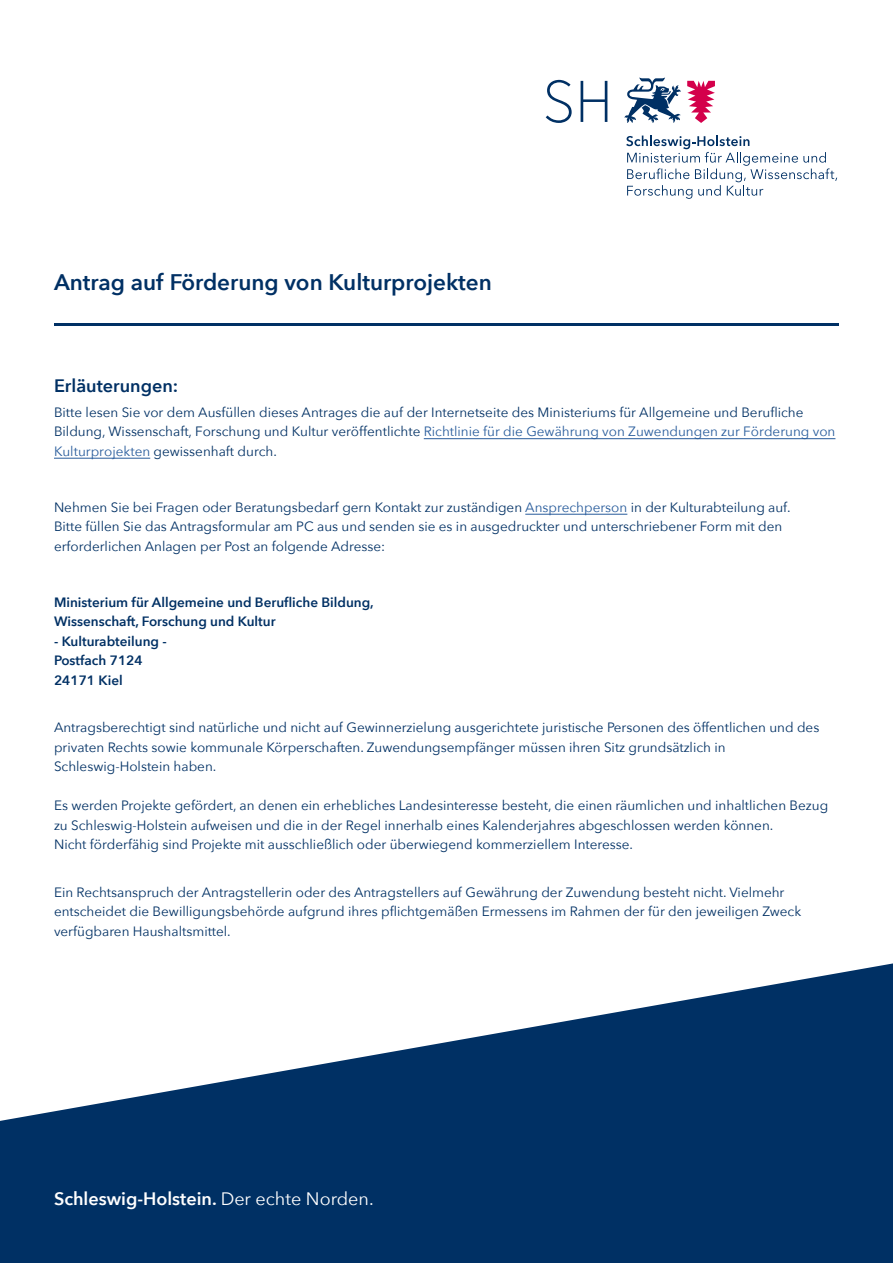
<style>
.page{position:relative;width:893px;height:1263px;background:#fff}
.page>*{position:absolute;margin:0;border:0;box-sizing:border-box;transform-origin:0 0}
.t1{font:600 22.5px "Avenir Next";color:#003064}
.t2{font:600 18px "Avenir Next";color:#fff}
.t3{font:600 18px "Avenir Next";color:#003064}
.t4{font:13.5px/19.5px "Avenir Next";color:#003064}
.t5{font:600 13.5px/19.5px "Avenir Next";color:#003064}
.s1{color:#275b9b}
.s2{font-weight:400}
</style>
<div class="page">
<svg style="left:626px;top:136px;width:211px;height:63px"></svg>
<svg style="left:687px;top:81px;width:28px;height:42px"></svg>
<svg style="left:624px;top:78px;width:57px;height:45px"></svg>
<svg style="left:581px;top:81px;width:26px;height:41px"></svg>
<svg style="left:546px;top:80px;width:26px;height:43px"></svg>
<svg style="left:0;top:963px;width:893px;height:300px;fill:#003064"></svg>
<hr style="left:525px;top:514px;width:102px;height:1px;background:#275b9b">
<hr style="left:54px;top:458px;width:96px;height:1px;background:#275b9b">
<hr style="left:424px;top:438px;width:411px;height:1px;background:#275b9b">
<hr style="left:54px;top:323px;width:785px;height:2px;background:#003064">
<h1 class="t1" style="left:54px;top:263px;width:439px">Antrag auf Förderung von Kulturprojekten</h1>
<h2 class="t3" style="left:54px;top:370px;width:126px">Erläuterungen:</h2>
<p class="t4" style="left:54px;top:402px;width:783px">Bitte lesen Sie vor dem Ausfüllen dieses Antrages die auf der Internetseite des Ministeriums für Allgemeine und Berufliche<br>Bildung, Wissenschaft, Forschung und Kultur veröffentlichte <span class="s1">Richtlinie für die Gewährung von Zuwendungen zur Förderung von<br>Kulturprojekten</span> gewissenhaft durch.</p>
<p class="t4" style="left:54px;top:497px;width:738px">Nehmen Sie bei Fragen oder Beratungsbedarf gern Kontakt zur zuständigen <span class="s1">Ansprechperson</span> in der Kulturabteilung auf.<br>Bitte füllen Sie das Antragsformular am PC aus und senden sie es in ausgedruckter und unterschriebener Form mit den erforderlichen Anlagen per Post an folgende Adresse:</p>
<p class="t5" style="left:54px;top:592px;width:321px">Ministerium für Allgemeine und Berufliche Bildung,<br>Wissenschaft, Forschung und Kultur</p>
<p class="t5" style="left:54px;top:631px;width:114px">- Kulturabteilung -<br>Postfach 7124<br>24171 Kiel</p>
<p class="t4" style="left:54px;top:717px;width:767px">Antragsberechtigt sind natürliche und nicht auf Gewinnerzielung ausgerichtete juristische Personen des öffentlichen und des privaten Rechts sowie kommunale Körperschaften. Zuwendungsempfänger müssen ihren Sitz grundsätzlich in<br>Schleswig-Holstein haben.</p>
<p class="t4" style="left:54px;top:795px;width:776px">Es werden Projekte gefördert, an denen ein erhebliches Landesinteresse besteht, die einen räumlichen und inhaltlichen Bezug zu Schleswig-Holstein aufweisen und die in der Regel innerhalb eines Kalenderjahres abgeschlossen werden können.<br>Nicht förderfähig sind Projekte mit ausschließlich oder überwiegend kommerziellem Interesse.</p>
<p class="t4" style="left:54px;top:882px;width:749px">Ein Rechtsanspruch der Antragstellerin oder des Antragstellers auf Gewährung der Zuwendung besteht nicht. Vielmehr entscheidet die Bewilligungsbehörde aufgrund ihres pflichtgemäßen Ermessens im Rahmen der für den jeweiligen Zweck verfügbaren Haushaltsmittel.</p>
<h2 class="t2" style="left:54px;top:1183px;width:321px">Schleswig-Holstein. <span class="s2">Der echte Norden.</span></h2>
</div>
